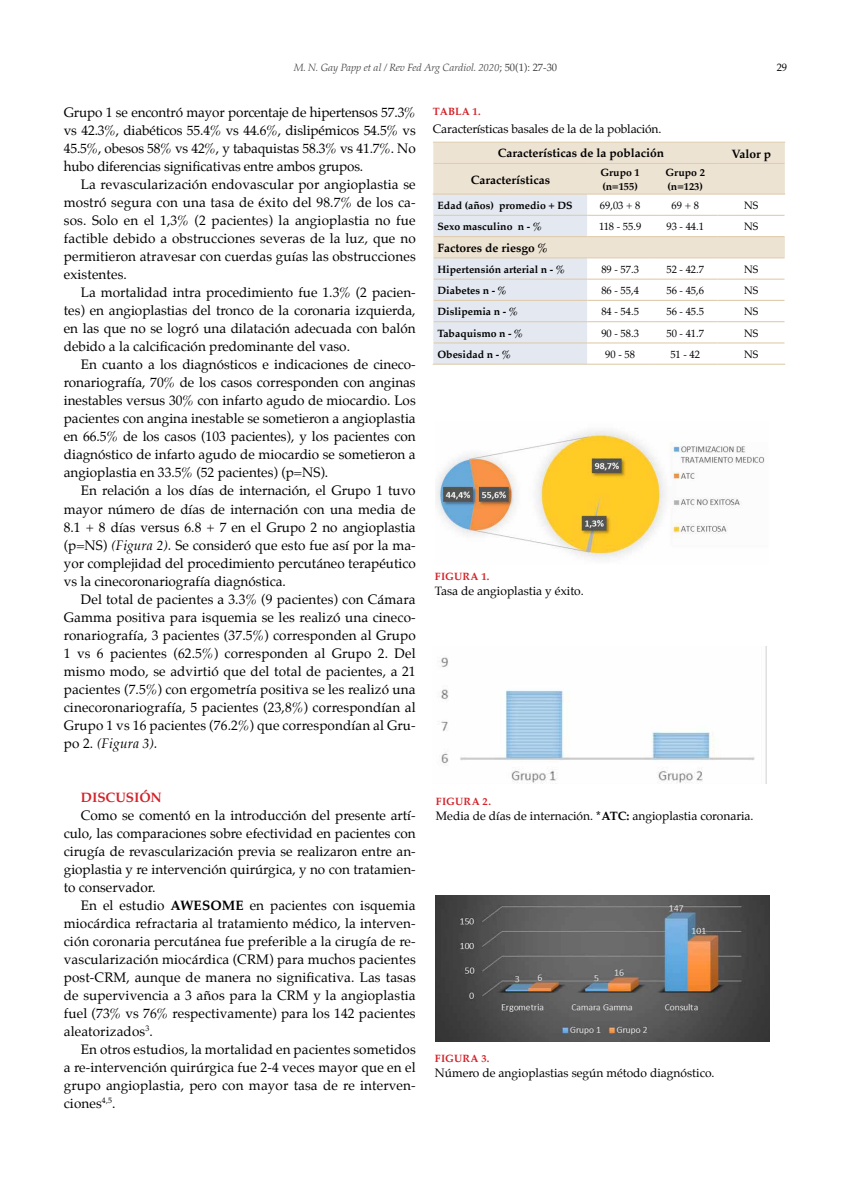
<style>
.page{position:relative;width:851px;height:1191px;background:#fff}
.page>*{position:absolute;margin:0;border:0;box-sizing:border-box;transform-origin:0 0}
.t1{font:13.5px/18px "Palatino";color:#000;text-align:justify}
.t2{font:700 13.5px "Palatino";color:#d2232a}
.t3{font:12px "Palatino";color:#000}
.t4{font:700 12px "Palatino";color:#000}
.t5{font:700 10.5px/13.5px "Palatino";color:#000}
.t6{font:10.5px "Palatino";color:#000}
.t7{font:italic 300 10.5px "Palatino";color:#414042}
.t8{font:700 10.5px "Palatino";letter-spacing:.035em;color:#d2232a}
.s1{font-weight:400;font-style:normal}
.s2{font-style:italic}
.s3{font-weight:700}
</style>
<div class="page">
<div style="left:433px;top:143px;width:351px;height:50px;background:#ede3d3"></div>
<svg style="left:433px;top:195px;width:351px;height:169px"></svg>
<hr style="left:433px;top:142px;width:154px;height:1px;background:#e0cdaf">
<hr style="left:433px;top:163px;width:154px;height:1px;background:#e0cdaf">
<hr style="left:587px;top:142px;width:65px;height:1px;background:#e0cdaf">
<hr style="left:652px;top:142px;width:65px;height:1px;background:#e0cdaf">
<hr style="left:717px;top:142px;width:68px;height:1px;background:#e0cdaf">
<hr style="left:587px;top:163px;width:65px;height:1px;background:#e0cdaf">
<hr style="left:652px;top:163px;width:65px;height:1px;background:#e0cdaf">
<hr style="left:717px;top:163px;width:67px;height:1px;background:#e0cdaf">
<hr style="left:432px;top:193px;width:155px;height:2px;background:#e0cdaf">
<hr style="left:587px;top:193px;width:65px;height:2px;background:#e0cdaf">
<hr style="left:652px;top:193px;width:65px;height:2px;background:#e0cdaf">
<hr style="left:717px;top:193px;width:68px;height:2px;background:#e0cdaf">
<hr style="left:434px;top:215px;width:153px;height:1px;background:#e0cdaf">
<hr style="left:587px;top:215px;width:65px;height:1px;background:#e0cdaf">
<hr style="left:652px;top:215px;width:65px;height:1px;background:#e0cdaf">
<hr style="left:717px;top:215px;width:67px;height:1px;background:#e0cdaf">
<hr style="left:434px;top:236px;width:153px;height:1px;background:#e0cdaf">
<hr style="left:587px;top:236px;width:65px;height:1px;background:#e0cdaf">
<hr style="left:652px;top:236px;width:65px;height:1px;background:#e0cdaf">
<hr style="left:717px;top:236px;width:67px;height:1px;background:#e0cdaf">
<hr style="left:434px;top:257px;width:153px;height:1px;background:#e0cdaf">
<hr style="left:587px;top:257px;width:65px;height:1px;background:#e0cdaf">
<hr style="left:652px;top:257px;width:65px;height:1px;background:#e0cdaf">
<hr style="left:717px;top:257px;width:67px;height:1px;background:#e0cdaf">
<hr style="left:434px;top:278px;width:153px;height:2px;background:#e0cdaf">
<hr style="left:587px;top:278px;width:65px;height:2px;background:#e0cdaf">
<hr style="left:652px;top:278px;width:65px;height:2px;background:#e0cdaf">
<hr style="left:717px;top:278px;width:67px;height:2px;background:#e0cdaf">
<hr style="left:434px;top:300px;width:153px;height:1px;background:#e0cdaf">
<hr style="left:587px;top:300px;width:65px;height:1px;background:#e0cdaf">
<hr style="left:652px;top:300px;width:65px;height:1px;background:#e0cdaf">
<hr style="left:717px;top:300px;width:67px;height:1px;background:#e0cdaf">
<hr style="left:434px;top:321px;width:153px;height:1px;background:#e0cdaf">
<hr style="left:587px;top:321px;width:65px;height:1px;background:#e0cdaf">
<hr style="left:652px;top:321px;width:65px;height:1px;background:#e0cdaf">
<hr style="left:717px;top:321px;width:67px;height:1px;background:#e0cdaf">
<hr style="left:434px;top:342px;width:153px;height:1px;background:#e0cdaf">
<hr style="left:587px;top:342px;width:65px;height:1px;background:#e0cdaf">
<hr style="left:652px;top:342px;width:65px;height:1px;background:#e0cdaf">
<hr style="left:717px;top:342px;width:67px;height:1px;background:#e0cdaf">
<hr style="left:432px;top:364px;width:155px;height:1px;background:#e0cdaf">
<hr style="left:587px;top:364px;width:65px;height:1px;background:#e0cdaf">
<hr style="left:652px;top:364px;width:65px;height:1px;background:#e0cdaf">
<hr style="left:717px;top:364px;width:68px;height:1px;background:#e0cdaf">
<img style="left:436px;top:431px;width:329px;height:129px">
<img style="left:441px;top:646px;width:325px;height:137px">
<img style="left:435px;top:895px;width:334px;height:146px">
<p class="t7" style="left:294px;top:61px;width:265px">M. N. Gay Papp et al / Rev Fed Arg Cardiol. 2020<span class="s1">; 50(1): 27-30</span></p>
<p class="t6" style="left:776px;top:58px;width:12px">29</p>
<p class="t1" style="left:64px;top:104px;width:353px">Grupo 1 se encontró mayor porcentaje de hipertensos 57.3% vs 42.3%, diabéticos 55.4% vs 44.6%, dislipémicos 54.5% vs 45.5%, obesos 58% vs 42%, y tabaquistas 58.3% vs 41.7%. No hubo diferencias significativas entre ambos grupos.</p>
<p class="t1" style="left:64px;top:176px;width:353px;text-indent:17px">La revascularización endovascular por angioplastia se mostró segura con una tasa de éxito del 98.7% de los ca&shy;sos. Solo en el 1,3% (2 pacientes) la angioplastia no fue factible debido a obstrucciones severas de la luz, que no permitieron atravesar con cuerdas guías las obstrucciones existentes.</p>
<p class="t1" style="left:64px;top:284px;width:353px;text-indent:17px">La mortalidad intra procedimiento fue 1.3% (2 pacien&shy;tes) en angioplastias del tronco de la coronaria izquierda, en las que no se logró una dilatación adecuada con balón debido a la calcificación predominante del vaso.</p>
<p class="t1" style="left:64px;top:356px;width:353px;text-indent:17px">En cuanto a los diagnósticos e indicaciones de cineco&shy;ronariografía, 70% de los casos corresponden con anginas inestables versus 30% con infarto agudo de miocardio. Los pacientes con angina inestable se sometieron a angioplastia en 66.5% de los casos (103 pacientes), y los pacientes con diagnóstico de infarto agudo de miocardio se sometieron a angioplastia en 33.5% (52 pacientes) (p=NS).</p>
<p class="t1" style="left:64px;top:482px;width:353px;text-indent:17px">En relación a los días de internación, el Grupo 1 tuvo mayor número de días de internación con una media de 8.1 + 8 días versus 6.8 + 7 en el Grupo 2 no angioplastia (p=NS) <span class="s2">(Figura 2).</span> Se consideró que esto fue así por la ma&shy;yor complejidad del procedimiento percutáneo terapéutico vs la cinecoronariografía diagnóstica.</p>
<p class="t1" style="left:64px;top:590px;width:353px;text-indent:17px">Del total de pacientes a 3.3% (9 pacientes) con Cámara Gamma positiva para isquemia se les realizó una cineco&shy;ronariografía, 3 pacientes (37.5%) corresponden al Grupo 1 vs 6 pacientes (62.5%) corresponden al Grupo 2. Del mismo modo, se advirtió que del total de pacientes, a 21 pacientes (7.5%) con ergometría positiva se les realizó una cinecoronariografía, 5 pacientes (23,8%) correspondían al Grupo 1 vs 16 pacientes (76.2%) que correspondían al Gru&shy;po 2. <span class="s2">(Figura 3).</span></p>
<p class="t2" style="left:81px;top:785px;width:82px">DISCUSIÓN</p>
<p class="t1" style="left:64px;top:806px;width:353px;text-indent:17px">Como se comentó en la introducción del presente artí&shy;culo, las comparaciones sobre efectividad en pacientes con cirugía de revascularización previa se realizaron entre an&shy;gioplastia y re intervención quirúrgica, y no con tratamien&shy;to conservador.</p>
<p class="t1" style="left:64px;top:896px;width:353px;text-indent:17px">En el estudio <span class="s3">AWESOME</span> en pacientes con isquemia miocárdica refractaria al tratamiento médico, la interven&shy;ción coronaria percutánea fue preferible a la cirugía de re&shy;vascularización miocárdica (CRM) para muchos pacientes post-CRM, aunque de manera no significativa. Las tasas de supervivencia a 3 años para la CRM y la angioplastia fuel (73% vs 76% respectivamente) para los 142 pacientes aleatorizados<sup>3</sup>.</p>
<p class="t1" style="left:64px;top:1040px;width:353px;text-indent:17px">En otros estudios, la mortalidad en pacientes sometidos a re-intervención quirúrgica fue 2-4 veces mayor que en el grupo angioplastia, pero con mayor tasa de re interven&shy;ciones<sup>4,5</sup>.</p>
<p class="t8" style="left:433px;top:102px;width:49px">TABLA 1.</p>
<p class="t3" style="left:433px;top:119px;width:230px">Características basales de la de la población.</p>
<p class="t4" style="left:497px;top:143px;width:168px">Características de la población</p>
<p class="t4" style="left:731px;top:143px;width:41px">Valor p</p>
<p class="t4" style="left:470px;top:169px;width:81px">Características</p>
<p class="t5" style="left:600px;top:166px;width:41px">Grupo 1 (n=155)</p>
<p class="t5" style="left:665px;top:166px;width:41px">Grupo 2 (n=123)</p>
<p class="t5" style="left:437px;top:198px;width:136px">Edad (años) promedio + DS</p>
<p class="t6" style="left:599px;top:197px;width:42px">69,03 + 8</p>
<p class="t6" style="left:671px;top:197px;width:29px">69 + 8</p>
<p class="t6" style="left:744px;top:197px;width:16px">NS</p>
<p class="t5" style="left:437px;top:220px;width:106px">Sexo masculino n - %</p>
<p class="t6" style="left:599px;top:218px;width:44px">118 - 55.9</p>
<p class="t6" style="left:666px;top:218px;width:39px">93 - 44.1</p>
<p class="t6" style="left:744px;top:218px;width:16px">NS</p>
<p class="t4" style="left:437px;top:238px;width:112px">Factores de riesgo %</p>
<p class="t5" style="left:437px;top:262px;width:129px">Hipertensión arterial n - %</p>
<p class="t6" style="left:601px;top:260px;width:39px">89 - 57.3</p>
<p class="t6" style="left:666px;top:260px;width:39px">52 - 42.7</p>
<p class="t6" style="left:744px;top:260px;width:16px">NS</p>
<p class="t5" style="left:437px;top:283px;width:71px">Diabetes n - %</p>
<p class="t6" style="left:601px;top:282px;width:39px">86 - 55,4</p>
<p class="t6" style="left:666px;top:282px;width:39px">56 - 45,6</p>
<p class="t6" style="left:744px;top:282px;width:16px">NS</p>
<p class="t5" style="left:437px;top:305px;width:82px">Dislipemia n - %</p>
<p class="t6" style="left:601px;top:303px;width:39px">84 - 54.5</p>
<p class="t6" style="left:666px;top:303px;width:39px">56 - 45.5</p>
<p class="t6" style="left:744px;top:303px;width:16px">NS</p>
<p class="t5" style="left:437px;top:326px;width:88px">Tabaquismo n - %</p>
<p class="t6" style="left:601px;top:324px;width:39px">90 - 58.3</p>
<p class="t6" style="left:666px;top:324px;width:39px">50 - 41.7</p>
<p class="t6" style="left:744px;top:324px;width:16px">NS</p>
<p class="t5" style="left:437px;top:347px;width:75px">Obesidad n - %</p>
<p class="t6" style="left:605px;top:345px;width:31px">90 - 58</p>
<p class="t6" style="left:670px;top:345px;width:31px">51 - 42</p>
<p class="t6" style="left:744px;top:345px;width:16px">NS</p>
<p class="t8" style="left:435px;top:567px;width:56px">figura 1.</p>
<p class="t3" style="left:435px;top:581px;width:150px">Tasa de angioplastia y éxito.</p>
<p class="t8" style="left:436px;top:792px;width:56px">figura 2.</p>
<p class="t3" style="left:436px;top:806px;width:319px">Media de días de internación. <span class="s3">*ATC:</span> angioplastia coronaria.</p>
<p class="t8" style="left:435px;top:1050px;width:56px">figura 3.</p>
<p class="t3" style="left:435px;top:1063px;width:281px">Número de angioplastias según método diagnóstico.</p>
</div>
